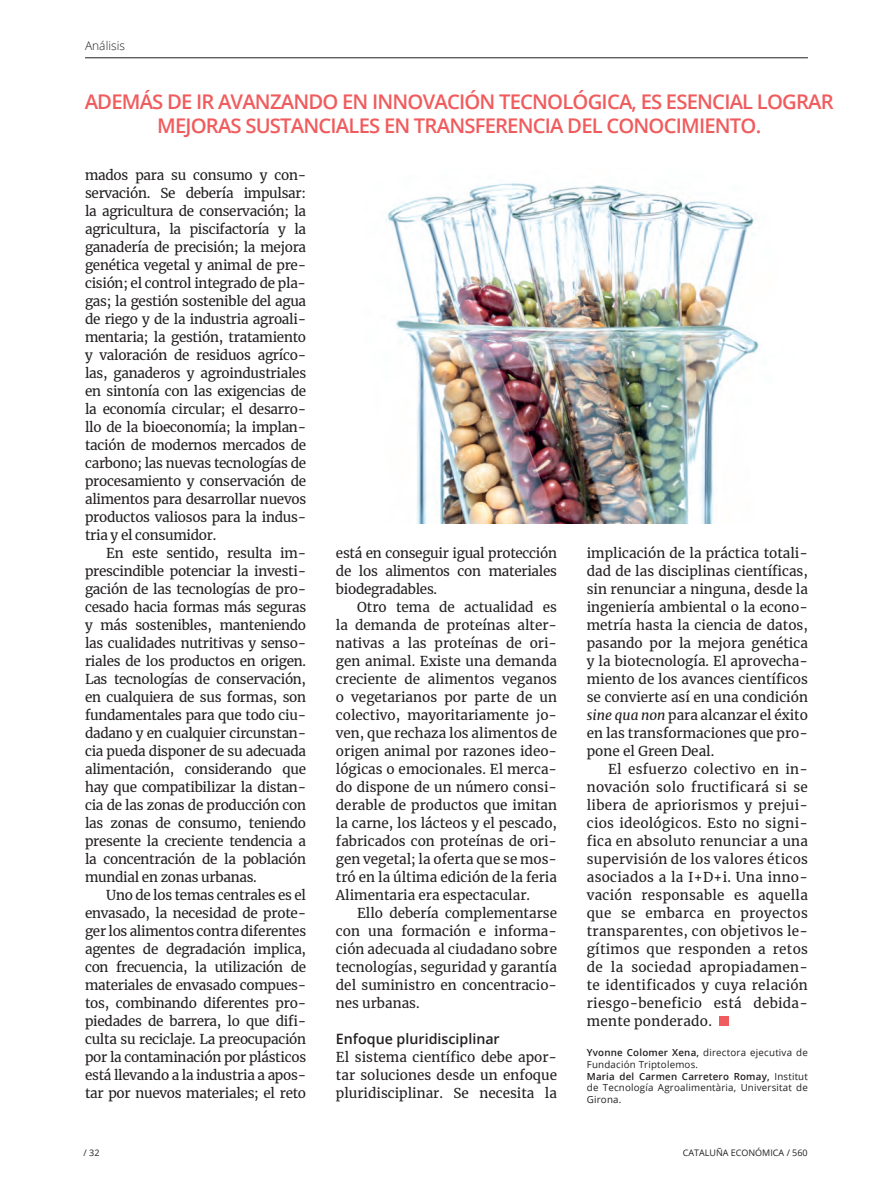
<style>
.page{position:relative;width:893px;height:1191px;background:#fff}
.page>*{position:absolute;margin:0;border:0;box-sizing:border-box;transform-origin:0 0}
.t1{font:600 20.25px/24.3px "Open Sans";letter-spacing:-.04em;color:#f05c5e;text-align:center}
.t2{font:600 14.25px "Open Sans";color:#231f20}
.t3{font:13.5px/18px "Merriweather";color:#231f20;text-align:justify}
.t4{font:300 12px "Open Sans";color:#231f20}
.t5{font:9.75px/11.7px "Open Sans";letter-spacing:.02em;color:#231f20}
.t6{font:9px "Open Sans";color:#231f20}
.s1{font-style:italic}
.s2{font-weight:600}
</style>
<div class="page">
<hr style="left:85px;top:58px;width:723px;height:1px;background:#231f20">
<div style="left:719px;top:1016px;width:10px;height:10px;background:#f05c5e"></div>
<img style="left:386px;top:183px;width:373px;height:340px">
<p class="t4" style="left:85px;top:37px;width:41px">Análisis</p>
<h1 class="t1" style="left:85px;top:89px;width:750px">ADEMÁS DE IR AVANZANDO EN INNOVACIÓN TECNOLÓGICA, ES ESENCIAL LOGRAR<br>MEJORAS SUSTANCIALES EN TRANSFERENCIA DEL CONOCIMIENTO.</h1>
<p class="t3" style="left:85px;top:166px;width:223px">mados para su consumo y con&shy;servación. Se debería impulsar: la agricultura de conservación; la agricultura, la piscifactoría y la ganadería de precisión; la mejora genética vegetal y animal de pre&shy;cisión; el control integrado de pla&shy;gas; la gestión sostenible del agua de riego y de la industria agroali&shy;mentaria; la gestión, tratamiento y valoración de residuos agríco&shy;las, ganaderos y agroindustriales en sintonía con las exigencias de la economía circular; el desarro&shy;llo de la bioeconomía; la implan&shy;tación de modernos mercados de carbono; las nuevas tecnologías de procesamiento y conservación de alimentos para desarrollar nuevos productos valiosos para la indus&shy;tria y el consumidor.</p>
<p class="t3" style="left:85px;top:544px;width:223px;text-indent:21px">En este sentido, resulta im&shy;prescindible potenciar la investi&shy;gación de las tecnologías de pro&shy;cesado hacia formas más seguras y más sostenibles, manteniendo las cualidades nutritivas y senso&shy;riales de los productos en origen.<br>Las tecnologías de conservación, en cualquiera de sus formas, son fundamentales para que todo ciu&shy;dadano y en cualquier circunstan&shy;cia pueda disponer de su adecuada alimentación, considerando que hay que compatibilizar la distan&shy;cia de las zonas de producción con las zonas de consumo, teniendo presente la creciente tendencia a la concentración de la población mundial en zonas urbanas.</p>
<p class="t3" style="left:85px;top:886px;width:223px;text-indent:21px">Uno de los temas centrales es el envasado, la necesidad de prote&shy;ger los alimentos contra diferentes agentes de degradación implica, con frecuencia, la utilización de materiales de envasado compues&shy;tos, combinando diferentes pro&shy;piedades de barrera, lo que difi&shy;culta su reciclaje. La preocupación por la contaminación por plásticos está llevando a la industria a apos&shy;tar por nuevos materiales; el reto</p>
<p class="t3" style="left:336px;top:544px;width:223px">está en conseguir igual protección de los alimentos con materiales biodegradables.</p>
<p class="t3" style="left:336px;top:598px;width:223px;text-indent:21px">Otro tema de actualidad es la demanda de proteínas alter&shy;nativas a las proteínas de ori&shy;gen animal. Existe una demanda creciente de alimentos veganos o vegetarianos por parte de un colectivo, mayoritariamente jo&shy;ven, que rechaza los alimentos de origen animal por razones ideo&shy;lógicas o emocionales. El merca&shy;do dispone de un número consi&shy;derable de productos que imitan la carne, los lácteos y el pescado, fabricados con proteínas de ori&shy;gen vegetal; la oferta que se mos&shy;tró en la última edición de la feria Alimentaria era espectacular.</p>
<p class="t3" style="left:336px;top:904px;width:223px;text-indent:21px">Ello debería complementarse con una formación e informa&shy;ción adecuada al ciudadano sobre tecnologías, seguridad y garantía del suministro en concentracio&shy;nes urbanas.</p>
<p class="t2" style="left:336px;top:1029px;width:165px">Enfoque pluridisciplinar</p>
<p class="t3" style="left:336px;top:1048px;width:223px">El sistema científico debe apor&shy;tar soluciones desde un enfoque pluridisciplinar. Se necesita la</p>
<p class="t3" style="left:587px;top:544px;width:223px">implicación de la práctica totali&shy;dad de las disciplinas científicas, sin renunciar a ninguna, desde la ingeniería ambiental o la econo&shy;metría hasta la ciencia de datos, pasando por la mejora genética y la biotecnología. El aprovecha&shy;miento de los avances científicos se convierte así en una condición <span class="s1">sine qua non</span> para alcanzar el éxito en las transformaciones que pro&shy;pone el Green Deal.</p>
<p class="t3" style="left:587px;top:760px;width:223px;text-indent:21px">El esfuerzo colectivo en in&shy;novación solo fructificará si se libera de apriorismos y prejui&shy;cios ideológicos. Esto no signi&shy;fica en absoluto renunciar a una supervisión de los valores éticos asociados a la I+D+i. Una inno&shy;vación responsable es aquella que se embarca en proyectos transparentes, con objetivos le&shy;gítimos que responden a retos de la sociedad apropiadamen&shy;te identificados y cuya relación riesgo-beneficio está debida&shy;mente ponderado.</p>
<p class="t5" style="left:587px;top:1046px;width:223px"><span class="s2">Yvonne Colomer Xena,</span> directora ejecutiva de Fundación Triptolemos.<br><span class="s2">Maria del Carmen Carretero Romay,</span> Institut de Tecnología Agroalimentària, Universitat de Girona.</p>
<p class="t6" style="left:84px;top:1146px;width:17px">/ 32</p>
<p class="t6" style="left:683px;top:1146px;width:127px">CATALUÑA ECONÓMICA / 560</p>
</div>
